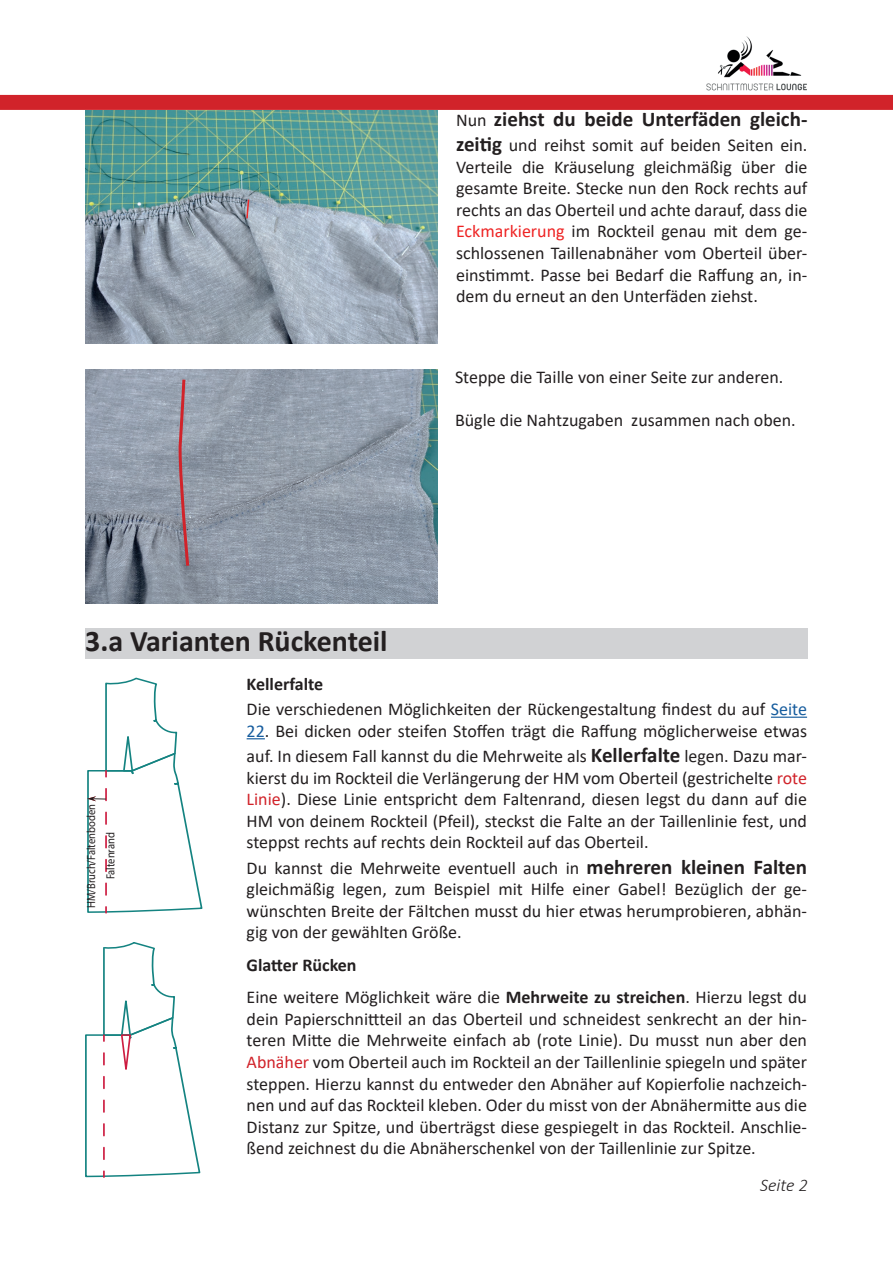
<style>
.page{position:relative;width:893px;height:1263px;background:#fff}
.page>*{position:absolute;margin:0;border:0;box-sizing:border-box;transform-origin:0 0}
.t1{font:700 30px "Calibri";color:#231f20}
.t2{font:700 21px "Calibri";color:#231f20}
.t3{font:18px/21.6px "Calibri";color:#231f20;text-align:justify}
.t4{font:700 18px "Calibri";color:#231f20}
.t5{font:italic 300 18px "Calibri";color:#231f20}
.t6{font:11.7px "Myriad Pro";color:#231f20;scale:.9 1}
.s1{font-weight:400;font-size:18px}
.s2{font-weight:700;font-size:21px}
.s3{color:#ee2323}
.s4{color:#175d9e}
.s5{color:#d1232a}
.s6{font-weight:700}
</style>
<div class="page">
<div style="left:0;top:95px;width:893px;height:15px;background:#d1232a"></div>
<img style="left:706px;top:36px;width:101px;height:55px">
<img style="left:85px;top:110px;width:353px;height:234px">
<img style="left:85px;top:369px;width:353px;height:235px">
<svg style="left:176px;top:377px;width:15px;height:192px"></svg>
<hr style="left:771px;top:717px;width:36px;height:1px;background:#175d9e">
<svg style="left:247px;top:738px;width:18px;height:1px"></svg>
<div style="left:85px;top:629px;width:723px;height:30px;background:#d1d2d4"></div>
<svg style="left:85px;top:942px;width:115px;height:235px"></svg>
<svg style="left:87px;top:677px;width:115px;height:236px"></svg>
<svg style="left:246px;top:198px;width:4px;height:22px"></svg>
<p class="t2" style="left:456px;top:104px;width:353px"><span class="s1">Nun</span> ziehst du beide Unterfäden gleich-</p>
<p class="t3" style="left:456px;top:134px;width:353px"><span class="s2">zeitig</span> und reihst somit auf beiden Seiten ein.<br>Verteile die Kräuselung gleichmäßig über die gesamte Breite. Stecke nun den Rock rechts auf rechts an das Oberteil und achte darauf, dass die <span class="s3">Eckmarkierung</span> im Rockteil genau mit dem ge&shy;schlossenen Taillenabnäher vom Oberteil über&shy;einstimmt. Passe bei Bedarf die Raffung an, in&shy;dem du erneut an den Unterfäden ziehst.</p>
<p class="t3" style="left:455px;top:366px;width:330px">Steppe die Taille von einer Seite zur anderen.</p>
<p class="t3" style="left:455px;top:409px;width:342px">Bügle die Nahtzugaben zusammen nach oben.</p>
<h1 class="t1" style="left:85px;top:620px;width:304px">3.a Varianten Rückenteil</h1>
<p class="t4" style="left:247px;top:671px;width:78px">Kellerfalte</p>
<p class="t6" style="left:84px;top:908px;width:117px;rotate:-90deg">HM/Bruch/Faltenboden</p>
<p class="t6" style="left:103px;top:879px;width:54px;rotate:-90deg">Faltenrand</p>
<p class="t3" style="left:247px;top:698px;width:562px">Die verschiedenen Möglichkeiten der Rückengestaltung findest du auf <span class="s4">Seite</span></p>
<p class="t3" style="left:247px;top:718px;width:562px;line-height:25.2px"><span class="s4">22</span>. Bei dicken oder steifen Stoffen trägt die Raffung möglicherweise etwas auf. In diesem Fall kannst du die Mehrweite als <span class="s2">Kellerfalte</span> legen. Dazu mar-</p>
<p class="t3" style="left:247px;top:766px;width:562px">kierst du im Rockteil die Verlängerung der HM vom Oberteil (gestrichelte <span class="s5">rote Linie</span>). Diese Linie entspricht dem Faltenrand, diesen legst du dann auf die HM von deinem Rockteil (Pfeil), steckst die Falte an der Taillenlinie fest, und steppst rechts auf rechts dein Rockteil auf das Oberteil.</p>
<p class="t3" style="left:247px;top:856px;width:562px">Du kannst die Mehrweite eventuell auch in <span class="s2">mehreren kleinen Falten </span>gleichmäßig legen, zum Beispiel mit Hilfe einer Gabel! Bezüglich der ge&shy;wünschten Breite der Fältchen musst du hier etwas herumprobieren, abhän&shy;gig von der gewählten Größe.</p>
<p class="t4" style="left:247px;top:952px;width:111px">Glatter Rücken</p>
<p class="t3" style="left:247px;top:986px;width:562px">Eine weitere Möglichkeit wäre die <span class="s6">Mehrweite zu streichen</span>. Hierzu legst du dein Papierschnittteil an das Oberteil und schneidest senkrecht an der hin&shy;teren Mitte die Mehrweite einfach ab (rote Linie). Du musst nun aber den <span class="s5">Abnäher</span> vom Oberteil auch im Rockteil an der Taillenlinie spiegeln und später steppen. Hierzu kannst du entweder den Abnäher auf Kopierfolie nachzeich&shy;nen und auf das Rockteil kleben. Oder du misst von der Abnähermitte aus die Distanz zur Spitze, und überträgst diese gespiegelt in das Rockteil. Anschlie&shy;ßend zeichnest du die Abnäherschenkel von der Taillenlinie zur Spitze.</p>
<p class="t5" style="left:760px;top:1174px;width:49px">Seite 2</p>
</div>
